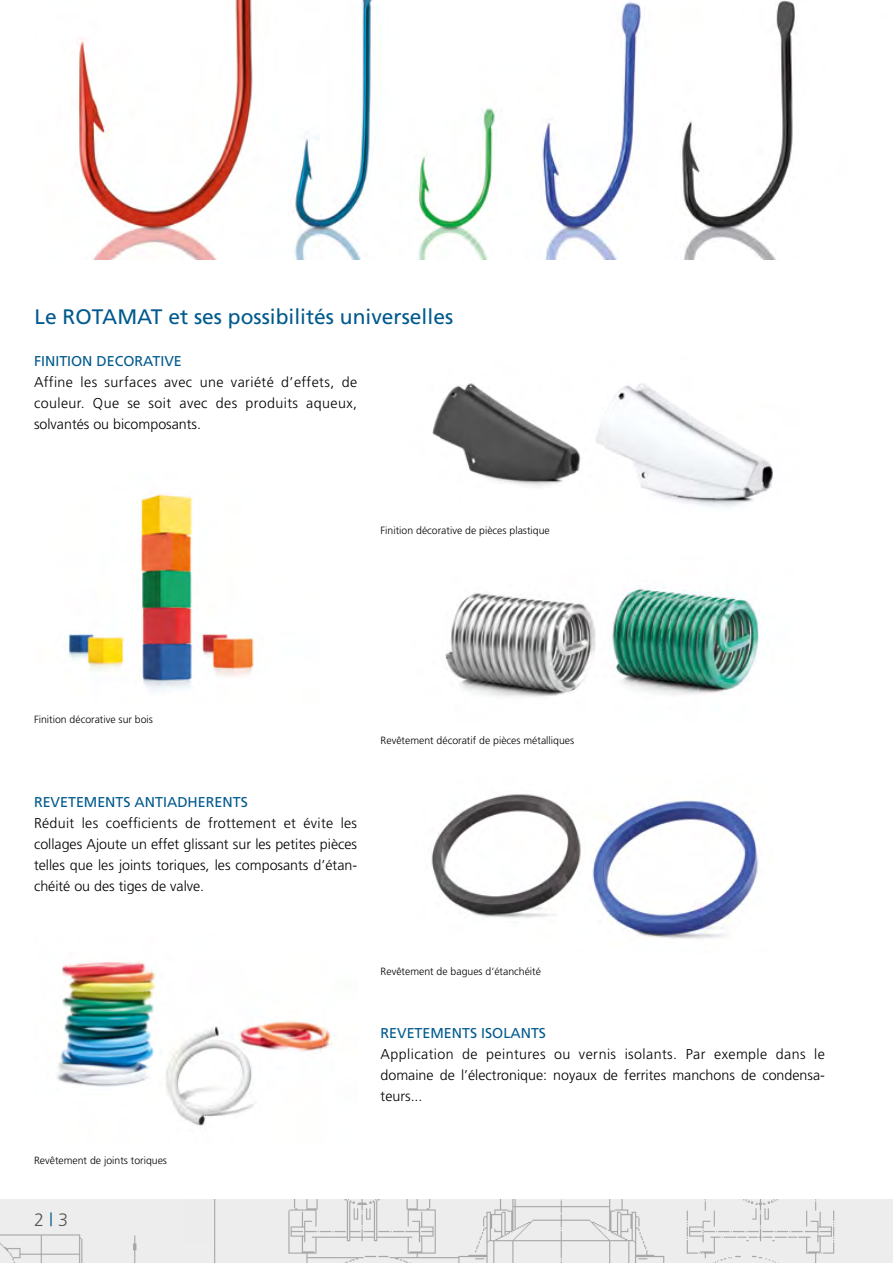
<style>
.page{position:relative;width:893px;height:1263px;background:#fff}
.page>*{position:absolute;margin:0;border:0;box-sizing:border-box;transform-origin:0 0}
.t1{font:21px "Frutiger";color:#005a8d}
.t2{font:300 18px "Frutiger";color:#575756}
.t3{font:300 14.25px/21px "Frutiger";color:#000;text-align:justify}
.t4{font:14.25px "Frutiger";color:#005a8d}
.t5{font:300 10.5px "Frutiger";color:#000}
.s1{color:#005a8d}
</style>
<div class="page">
<img style="left:0;top:1199px;width:893px;height:64px">
<img style="left:77px;top:0;width:718px;height:259px">
<img style="left:445px;top:585px;width:314px;height:112px">
<img style="left:68px;top:494px;width:187px;height:196px">
<img style="left:432px;top:383px;width:341px;height:124px">
<img style="left:57px;top:962px;width:277px;height:164px">
<img style="left:431px;top:794px;width:328px;height:145px">
<h1 class="t1" style="left:35px;top:304px;width:420px">Le ROTAMAT et ses possibilités universelles</h1>
<p class="t4" style="left:34px;top:353px;width:149px">FINITION DECORATIVE</p>
<p class="t3" style="left:34px;top:372px;width:325px">Affine les surfaces avec une variété d’effets, de couleur. Que se soit avec des produits aqueux, solvantés ou bicomposants.</p>
<p class="t5" style="left:381px;top:524px;width:171px">Finition décorative de pièces plastique</p>
<p class="t5" style="left:34px;top:713px;width:121px">Finition décorative sur bois</p>
<p class="t4" style="left:34px;top:794px;width:215px">REVETEMENTS ANTIADHERENTS</p>
<p class="t3" style="left:34px;top:813px;width:325px">Réduit les coefficients de frottement et évite les collages Ajoute un effet glissant sur les petites pièces telles que les joints toriques, les composants d’étan&shy;chéité ou des tiges de valve.</p>
<p class="t5" style="left:381px;top:734px;width:195px">Revêtement décoratif de pièces métalliques</p>
<p class="t5" style="left:34px;top:1154px;width:135px">Revêtement de joints toriques</p>
<p class="t2" style="left:34px;top:1210px;width:36px">2<span class="s1">|</span>3</p>
<p class="t5" style="left:381px;top:965px;width:162px">Revêtement de bagues d‘étanchéité</p>
<p class="t4" style="left:381px;top:1025px;width:167px">REVETEMENTS ISOLANTS</p>
<p class="t3" style="left:381px;top:1044px;width:446px">Application de peintures ou vernis isolants. Par exemple dans le domaine de l’électronique: noyaux de ferrites manchons de condensa&shy;teurs...</p>
</div>
